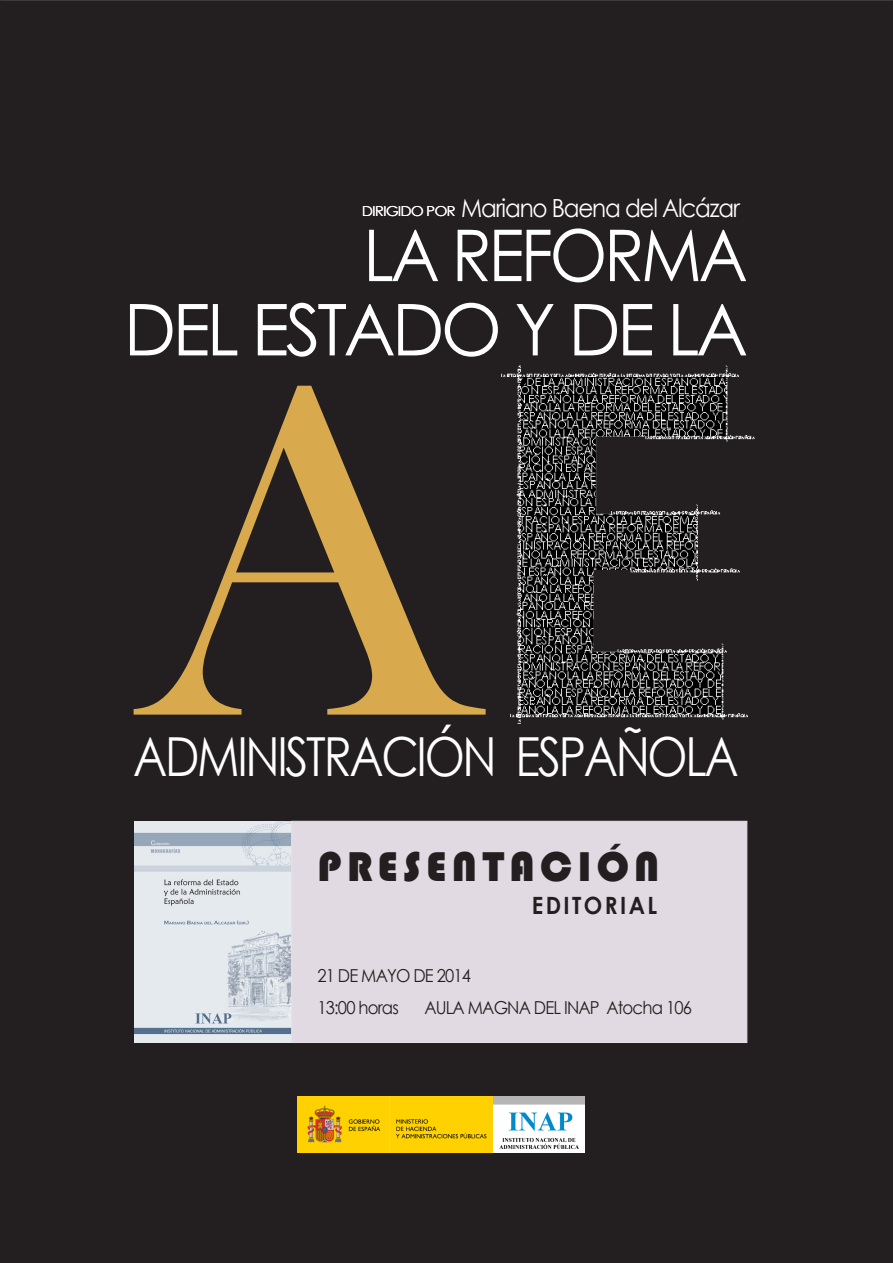
<style>
.page{position:relative;width:893px;height:1263px;background:#fff}
.page>*{position:absolute;margin:0;border:0;box-sizing:border-box;transform-origin:0 0}
.t1{font:493.35px "Bask Old Face";color:#d8aa4d}
.t2{font:71.55px "Century Gothic";letter-spacing:-.05em;color:#fff}
.t3{font:71.55px "Century Gothic";letter-spacing:-.05em;color:#fff;scale:.93 1}
.t4{font:53.85px "Century Gothic";letter-spacing:-.05em;color:#fff;scale:.86 1}
.t5{font:42.9px "Bauhaus 93";letter-spacing:.12em;color:#231f20}
.t6{font:25.05px "Century Gothic";letter-spacing:-.05em;color:#fff;scale:.92 1}
.t7{font:700 23.85px "Century Gothic";letter-spacing:.11em;color:#231f20;scale:.93 1}
.t8{font:17.85px "Century Gothic";letter-spacing:-.05em;color:#231f20;scale:.93 1}
.t9{font:13.65px "Century Gothic";letter-spacing:-.05em;color:#fff;scale:1.08 1}
</style>
<div class="page">
<div style="left:1px;top:1px;width:891px;height:1261px;background:#231f20"></div>
<img style="left:501px;top:365px;width:254px;height:359px">
<img style="left:135px;top:821px;width:156px;height:221px">
<div style="left:291px;top:821px;width:456px;height:222px;background:#e2dae2"></div>
<img style="left:297px;top:1096px;width:287px;height:56px">
<p class="t9" style="left:362px;top:202px;width:88px">DIRIGIDO POR</p>
<p class="t6" style="left:461px;top:190px;width:305px">Mariano Baena del Alcázar</p>
<p class="t3" style="left:363px;top:205px;width:415px">LA REFORMA</p>
<p class="t2" style="left:124px;top:280px;width:626px">DEL ESTADO Y DE LA</p>
<p class="t1" style="left:138px;top:280px;width:343px">A</p>
<p class="t4" style="left:133px;top:719px;width:706px">ADMINISTRACIÓN ESPAÑOLA</p>
<p class="t5" style="left:317px;top:843px;width:343px">PRESENTACIÓN</p>
<p class="t7" style="left:532px;top:887px;width:136px">EDITORIAL</p>
<p class="t8" style="left:317px;top:963px;width:167px">21 DE MAYO DE 2014</p>
<p class="t8" style="left:317px;top:995px;width:89px">13:00 horas</p>
<p class="t8" style="left:424px;top:995px;width:289px">AULA MAGNA DEL INAP Atocha 106</p>
</div>
